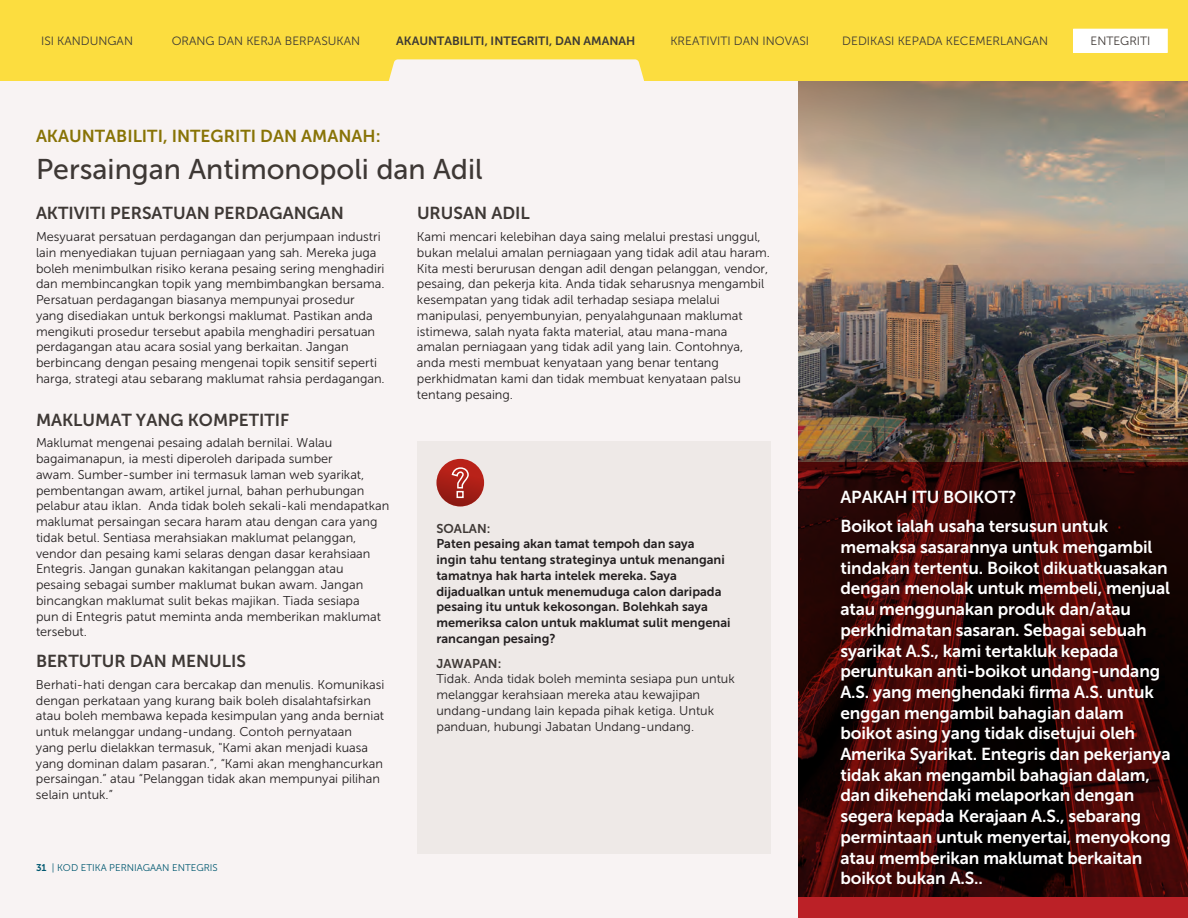
<style>
.page{position:relative;width:1188px;height:918px;background:#fff}
.page>*{position:absolute;margin:0;border:0;box-sizing:border-box;transform-origin:0 0}
.t1{font:28.5px "Museo Sans 500";color:#3e3835}
.t2{font:17.25px/20.7px "Museo Sans 700";letter-spacing:-.01em;color:#fff}
.t3{font:17.25px "Museo Sans 700";color:#3e3835}
.t4{font:17.25px "Museo Sans 700";color:#887306}
.t5{font:12.75px/15.8px "Museo Sans 300";color:#231f20}
.t6{font:12.75px/15.8px "Museo Sans 700";color:#231f20}
.t7{font:12.75px "Museo Sans 700";color:#3e3835}
.t8{font:12px "Museo Sans 300";color:#3c3934}
.t9{font:12px "Museo Sans 700";color:#3c3934}
.t10{font:12px "Museo Sans 300";color:#3e3835}
.t11{font:9.75px "Museo Sans 300";color:#005870}
.s1{font-family:"Museo Sans 700"}
</style>
<div class="page">
<img style="left:798px;top:81px;width:390px;height:381px">
<svg style="left:798px;top:462px;width:390px;height:436px;background:#2e0504"></svg>
<div style="left:0;top:59px;width:798px;height:859px;background:#f8f3f3"></div>
<div style="left:417px;top:441px;width:354px;height:412px;background:#eee9e7"></div>
<div style="left:437px;top:459px;width:47px;height:47px;background:linear-gradient(to bottom,#c3241b,#8e1912);border-radius:50%"></div>
<svg style="left:451px;top:467px;width:19px;height:32px"></svg>
<div style="left:798px;top:898px;width:390px;height:20px;background:#bb2127"></div>
<div style="left:0;top:0;width:1188px;height:81px;background:#fcdd3f"></div>
<div style="left:1074px;top:29px;width:93px;height:23px;background:#fff"></div>
<p class="t8" style="left:41px;top:34px;width:94px">ISI KANDUNGAN</p>
<p class="t8" style="left:172px;top:34px;width:190px">ORANG DAN KERJA BERPASUKAN</p>
<p class="t9" style="left:396px;top:34px;width:241px">AKAUNTABILITI, INTEGRITI, DAN AMANAH</p>
<p class="t8" style="left:670px;top:34px;width:140px">KREATIVITI DAN INOVASI</p>
<p class="t8" style="left:842px;top:34px;width:208px">DEDIKASI KEPADA KECEMERLANGAN</p>
<p class="t10" style="left:1090px;top:35px;width:62px">ENTEGRITI</p>
<h2 class="t4" style="left:36px;top:126px;width:346px">AKAUNTABILITI, INTEGRITI DAN AMANAH:</h2>
<h1 class="t1" style="left:36px;top:153px;width:448px">Persaingan Antimonopoli dan Adil</h1>
<h2 class="t3" style="left:36px;top:204px;width:309px">AKTIVITI PERSATUAN PERDAGANGAN</h2>
<p class="t5" style="left:36px;top:229px;width:350px">Mesyuarat persatuan perdagangan dan perjumpaan industri lain menyediakan tujuan perniagaan yang sah. Mereka juga boleh menimbulkan risiko kerana pesaing sering menghadiri dan membincangkan topik yang membimbangkan bersama.<br>Persatuan perdagangan biasanya mempunyai prosedur yang disediakan untuk berkongsi maklumat. Pastikan anda mengikuti prosedur tersebut apabila menghadiri persatuan perdagangan atau acara sosial yang berkaitan. Jangan berbincang dengan pesaing mengenai topik sensitif seperti harga, strategi atau sebarang maklumat rahsia perdagangan.</p>
<h2 class="t3" style="left:36px;top:410px;width:255px">MAKLUMAT YANG KOMPETITIF</h2>
<p class="t5" style="left:36px;top:435px;width:355px">Maklumat mengenai pesaing adalah bernilai. Walau bagaimanapun, ia mesti diperoleh daripada sumber<br>awam. Sumber-sumber ini termasuk laman web syarikat, pembentangan awam, artikel jurnal, bahan perhubungan pelabur atau iklan. Anda tidak boleh sekali-kali mendapatkan maklumat persaingan secara haram atau dengan cara yang tidak betul. Sentiasa merahsiakan maklumat pelanggan, vendor dan pesaing kami selaras dengan dasar kerahsiaan Entegris. Jangan gunakan kakitangan pelanggan atau pesaing sebagai sumber maklumat bukan awam. Jangan bincangkan maklumat sulit bekas majikan. Tiada sesiapa<br>pun di Entegris patut meminta anda memberikan maklumat tersebut.</p>
<h2 class="t3" style="left:36px;top:652px;width:212px">BERTUTUR DAN MENULIS</h2>
<p class="t5" style="left:36px;top:677px;width:350px">Berhati-hati dengan cara bercakap dan menulis. Komunikasi dengan perkataan yang kurang baik boleh disalahtafsirkan atau boleh membawa kepada kesimpulan yang anda berniat untuk melanggar undang-undang. Contoh pernyataan<br>yang perlu dielakkan termasuk, "Kami akan menjadi kuasa yang dominan dalam pasaran.”, “Kami akan menghancurkan persaingan.” atau “Pelanggan tidak akan mempunyai pilihan selain untuk.”</p>
<p class="t11" style="left:36px;top:863px;width:183px"><span class="s1">31</span> | KOD ETIKA PERNIAGAAN ENTEGRIS</p>
<h2 class="t3" style="left:417px;top:204px;width:114px">URUSAN ADIL</h2>
<p class="t5" style="left:417px;top:229px;width:355px">Kami mencari kelebihan daya saing melalui prestasi unggul, bukan melalui amalan perniagaan yang tidak adil atau haram.<br>Kita mesti berurusan dengan adil dengan pelanggan, vendor, pesaing, dan pekerja kita. Anda tidak seharusnya mengambil kesempatan yang tidak adil terhadap sesiapa melalui manipulasi, penyembunyian, penyalahgunaan maklumat istimewa, salah nyata fakta material, atau mana-mana amalan perniagaan yang tidak adil yang lain. Contohnya, anda mesti membuat kenyataan yang benar tentang perkhidmatan kami dan tidak membuat kenyataan palsu tentang pesaing.</p>
<p class="t7" style="left:436px;top:521px;width:55px">SOALAN:</p>
<p class="t6" style="left:436px;top:536px;width:296px">Paten pesaing akan tamat tempoh dan saya<br>ingin tahu tentang strateginya untuk menangani tamatnya hak harta intelek mereka. Saya dijadualkan untuk menemuduga calon daripada pesaing itu untuk kekosongan. Bolehkah saya memeriksa calon untuk maklumat sulit mengenai rancangan pesaing?</p>
<p class="t7" style="left:436px;top:656px;width:66px">JAWAPAN:</p>
<p class="t5" style="left:436px;top:671px;width:300px">Tidak. Anda tidak boleh meminta sesiapa pun untuk melanggar kerahsiaan mereka atau kewajipan undang-undang lain kepada pihak ketiga. Untuk panduan, hubungi Jabatan Undang-undang.</p>
<h2 class="t2" style="left:841px;top:482px;width:269px;line-height:29.7px">APAKAH ITU BOIKOT?<br>Boikot ialah usaha tersusun untuk</h2>
<p class="t2" style="left:841px;top:537px;width:332px">memaksa sasarannya untuk mengambil tindakan tertentu. Boikot dikuatkuasakan dengan menolak untuk membeli, menjual atau menggunakan produk dan/atau perkhidmatan sasaran. Sebagai sebuah syarikat A.S., kami tertakluk kepada peruntukan anti-boikot undang-undang A.S. yang menghendaki firma A.S. untuk enggan mengambil bahagian dalam boikot asing yang tidak disetujui oleh Amerika Syarikat. Entegris dan pekerjanya tidak akan mengambil bahagian dalam, dan dikehendaki melaporkan dengan segera kepada Kerajaan A.S., sebarang permintaan untuk menyertai, menyokong atau memberikan maklumat berkaitan boikot bukan A.S..</p>
</div>
